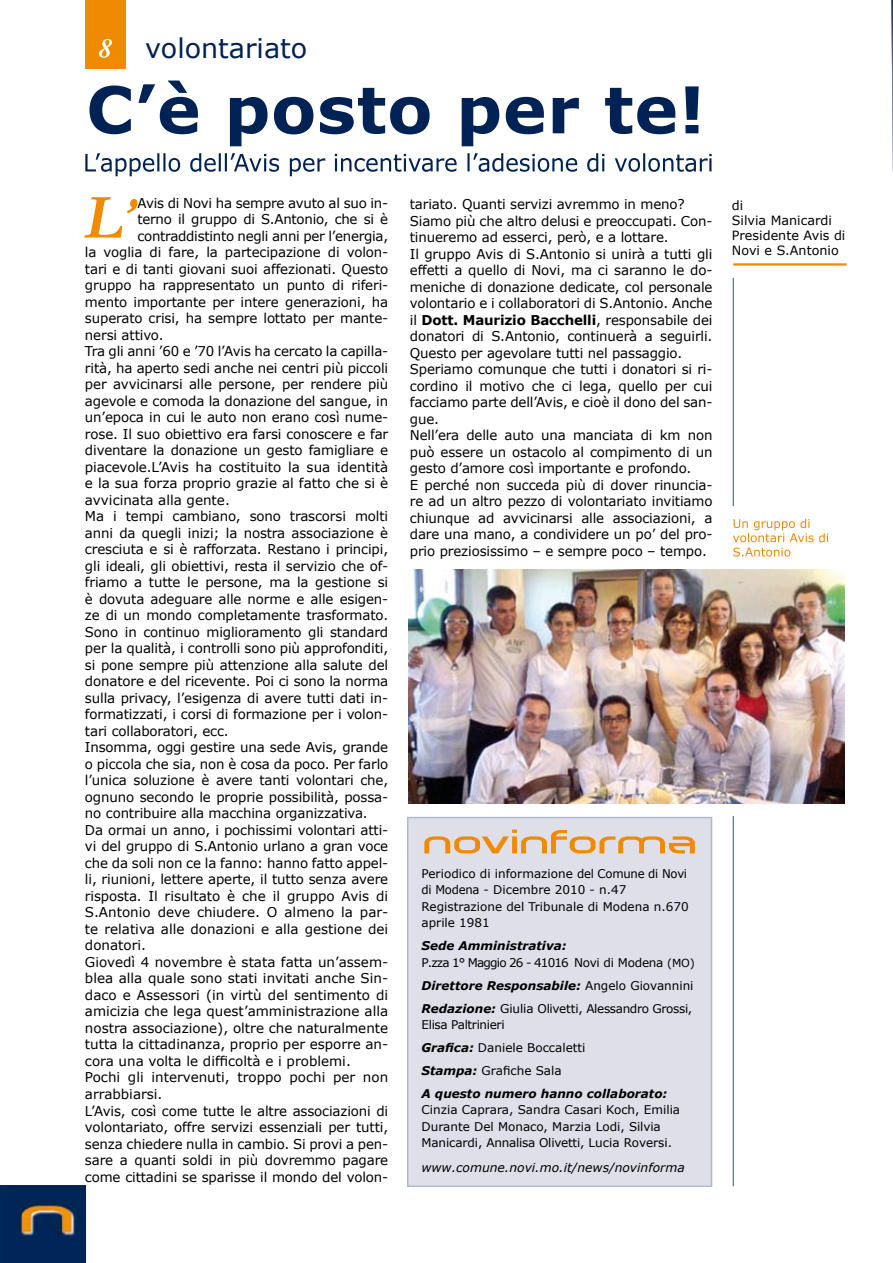
<style>
.page{position:relative;width:893px;height:1263px;background:#fff}
.page>*{position:absolute;margin:0;border:0;box-sizing:border-box;transform-origin:0 0}
.t1{font:27px "Verdana";color:#025}
.t2{font:13.5px/16.5px "Verdana";letter-spacing:-.01em;color:#000}
.t3{font:12.75px/15px "Verdana";color:#000}
.t4{font:italic 12.3px "Verdana";color:#000}
.t5{font:12px/16.5px "Verdana";color:#000}
.t6{font:12px/22.8px "Verdana";letter-spacing:-.03em;color:#000}
.t7{font:12px/16.5px "Verdana";letter-spacing:-.07em;color:#000}
.s1{font-weight:700}
.s2{font-weight:700;font-style:italic}
.s3{font-size:11.1px}
</style>
<div class="page">
<img style="left:0;top:1185px;width:85px;height:78px">
<div style="left:85px;top:0;width:40px;height:68px;background:#f08a00"></div>
<svg style="left:99px;top:39px;width:13px;height:19px"></svg>
<svg style="left:89px;top:81px;width:610px;height:65px"></svg>
<svg style="left:85px;top:197px;width:52px;height:41px"></svg>
<hr style="left:733px;top:263px;width:113px;height:3px;background:#f08a00">
<hr style="left:733px;top:278px;width:1px;height:228px;background:#404d7b">
<div style="left:407px;top:817px;width:305px;height:370px;background:#dedfe9"></div>
<svg style="left:424px;top:829px;width:271px;height:24px"></svg>
<svg style="left:85px;top:153px;width:627px;height:23px"></svg>
<img style="left:408px;top:569px;width:436px;height:235px">
<svg style="left:733px;top:519px;width:95px;height:38px"></svg>
<hr style="left:733px;top:816px;width:1px;height:370px;background:#404d7b">
<img style="left:892px;top:0;width:1px;height:171px">
<h1 class="t1" style="left:145px;top:31px;width:164px">volontariato</h1>
<p class="t2" style="left:137px;top:194px;width:252px">Avis di Novi ha sempre avuto al suo in-</p>
<p class="t2" style="left:137px;top:211px;width:252px">terno il gruppo di S.Antonio, che si è</p>
<p class="t2" style="left:137px;top:227px;width:252px">contraddistinto negli anni per l’energia,</p>
<p class="t2" style="left:85px;top:244px;width:305px">la voglia di fare, la partecipazione di volon-</p>
<p class="t2" style="left:85px;top:260px;width:305px">tari e di tanti giovani suoi affezionati. Questo</p>
<p class="t2" style="left:85px;top:277px;width:305px">gruppo ha rappresentato un punto di riferi-</p>
<p class="t2" style="left:85px;top:293px;width:305px">mento importante per intere generazioni, ha</p>
<p class="t2" style="left:85px;top:310px;width:305px">superato crisi, ha sempre lottato per mante-</p>
<p class="t2" style="left:85px;top:326px;width:80px">nersi attivo.</p>
<p class="t2" style="left:85px;top:343px;width:305px">Tra gli anni ’60 e ’70 l’Avis ha cercato la capilla-</p>
<p class="t2" style="left:85px;top:359px;width:305px">rità, ha aperto sedi anche nei centri più piccoli</p>
<p class="t2" style="left:85px;top:376px;width:305px">per avvicinarsi alle persone, per rendere più</p>
<p class="t2" style="left:85px;top:392px;width:305px">agevole e comoda la donazione del sangue, in</p>
<p class="t2" style="left:85px;top:409px;width:305px">un’epoca in cui le auto non erano così nume-</p>
<p class="t2" style="left:85px;top:425px;width:305px">rose. Il suo obiettivo era farsi conoscere e far</p>
<p class="t2" style="left:85px;top:442px;width:305px">diventare la donazione un gesto famigliare e</p>
<p class="t2" style="left:85px;top:458px;width:305px">piacevole.L’Avis ha costituito la sua identità</p>
<p class="t2" style="left:85px;top:475px;width:305px">e la sua forza proprio grazie al fatto che si è</p>
<p class="t2" style="left:85px;top:491px;width:146px">avvicinata alla gente.</p>
<p class="t2" style="left:85px;top:508px;width:305px">Ma i tempi cambiano, sono trascorsi molti</p>
<p class="t2" style="left:85px;top:524px;width:305px">anni da quegli inizi; la nostra associazione è</p>
<p class="t2" style="left:85px;top:541px;width:305px">cresciuta e si è rafforzata. Restano i principi,</p>
<p class="t2" style="left:85px;top:557px;width:305px">gli ideali, gli obiettivi, resta il servizio che of-</p>
<p class="t2" style="left:85px;top:574px;width:305px">friamo a tutte le persone, ma la gestione si</p>
<p class="t2" style="left:85px;top:590px;width:305px">è dovuta adeguare alle norme e alle esigen-</p>
<p class="t2" style="left:85px;top:607px;width:305px">ze di un mondo completamente trasformato.</p>
<p class="t2" style="left:85px;top:623px;width:305px">Sono in continuo miglioramento gli standard</p>
<p class="t2" style="left:85px;top:640px;width:305px">per la qualità, i controlli sono più approfonditi,</p>
<p class="t2" style="left:85px;top:656px;width:305px">si pone sempre più attenzione alla salute del</p>
<p class="t2" style="left:85px;top:673px;width:305px">donatore e del ricevente. Poi ci sono la norma</p>
<p class="t2" style="left:85px;top:689px;width:305px">sulla privacy, l’esigenza di avere tutti dati in-</p>
<p class="t2" style="left:85px;top:706px;width:305px">formatizzati, i corsi di formazione per i volon-</p>
<p class="t2" style="left:85px;top:722px;width:145px">tari collaboratori, ecc.</p>
<p class="t2" style="left:85px;top:739px;width:305px">Insomma, oggi gestire una sede Avis, grande</p>
<p class="t2" style="left:85px;top:755px;width:305px">o piccola che sia, non è cosa da poco. Per farlo</p>
<p class="t2" style="left:85px;top:772px;width:305px">l’unica soluzione è avere tanti volontari che,</p>
<p class="t2" style="left:85px;top:788px;width:305px">ognuno secondo le proprie possibilità, possa-</p>
<p class="t2" style="left:85px;top:805px;width:284px">no contribuire alla macchina organizzativa.</p>
<p class="t2" style="left:85px;top:821px;width:305px">Da ormai un anno, i pochissimi volontari atti-</p>
<p class="t2" style="left:85px;top:838px;width:305px">vi del gruppo di S.Antonio urlano a gran voce</p>
<p class="t2" style="left:85px;top:854px;width:305px">che da soli non ce la fanno: hanno fatto appel-</p>
<p class="t2" style="left:85px;top:871px;width:305px">li, riunioni, lettere aperte, il tutto senza avere</p>
<p class="t2" style="left:85px;top:887px;width:305px">risposta. Il risultato è che il gruppo Avis di</p>
<p class="t2" style="left:85px;top:904px;width:305px">S.Antonio deve chiudere. O almeno la par-</p>
<p class="t2" style="left:85px;top:920px;width:305px">te relativa alle donazioni e alla gestione dei</p>
<p class="t2" style="left:85px;top:937px;width:63px">donatori.</p>
<p class="t2" style="left:85px;top:953px;width:305px">Giovedì 4 novembre è stata fatta un’assem-</p>
<p class="t2" style="left:85px;top:970px;width:305px">blea alla quale sono stati invitati anche Sin-</p>
<p class="t2" style="left:85px;top:986px;width:305px">daco e Assessori (in virtù del sentimento di</p>
<p class="t2" style="left:85px;top:1003px;width:305px">amicizia che lega quest’amministrazione alla</p>
<p class="t2" style="left:85px;top:1019px;width:305px">nostra associazione), oltre che naturalmente</p>
<p class="t2" style="left:85px;top:1036px;width:305px">tutta la cittadinanza, proprio per esporre an-</p>
<p class="t2" style="left:85px;top:1052px;width:267px">cora una volta le difficoltà e i problemi.</p>
<p class="t2" style="left:85px;top:1069px;width:305px">Pochi gli intervenuti, troppo pochi per non</p>
<p class="t2" style="left:85px;top:1085px;width:79px">arrabbiarsi.</p>
<p class="t2" style="left:85px;top:1102px;width:305px">L’Avis, così come tutte le altre associazioni di</p>
<p class="t2" style="left:85px;top:1118px;width:305px">volontariato, offre servizi essenziali per tutti,</p>
<p class="t2" style="left:85px;top:1135px;width:305px">senza chiedere nulla in cambio. Si provi a pen-</p>
<p class="t2" style="left:85px;top:1151px;width:305px">sare a quanti soldi in più dovremmo pagare</p>
<p class="t2" style="left:85px;top:1168px;width:305px">come cittadini se sparisse il mondo del volon-</p>
<p class="t2" style="left:410px;top:196px;width:304px">tariato. Quanti servizi avremmo in meno?<br>Siamo più che altro delusi e preoccupati. Con&shy;tinueremo ad esserci, però, e a lottare.<br>Il gruppo Avis di S.Antonio si unirà a tutti gli effetti a quello di Novi, ma ci saranno le do&shy;meniche di donazione dedicate, col personale volontario e i collaboratori di S.Antonio. Anche il <span class="s1">Dott. Maurizio Bacchelli</span>, responsabile dei donatori di S.Antonio, continuerà a seguirli.<br>Questo per agevolare tutti nel passaggio.<br>Speriamo comunque che tutti i donatori si ri&shy;cordino il motivo che ci lega, quello per cui facciamo parte dell’Avis, e cioè il dono del san&shy;gue.<br>Nell’era delle auto una manciata di km non può essere un ostacolo al compimento di un gesto d’amore così importante e profondo.<br>E perché non succeda più di dover rinuncia&shy;re ad un altro pezzo di volontariato invitiamo chiunque ad avvicinarsi alle associazioni, a dare una mano, a condividere un po’ del pro&shy;prio preziosissimo – e sempre poco – tempo.</p>
<p class="t3" style="left:732px;top:198px;width:115px">di<br>Silvia Manicardi<br>Presidente Avis di<br>Novi e S.Antonio</p>
<p class="t5" style="left:421px;top:865px;width:269px">Periodico di informazione del Comune di Novi di Modena - Dicembre 2010 - n.47<br>Registrazione del Tribunale di Modena n.670 aprile 1981</p>
<p class="t7" style="left:421px;top:937px;width:275px"><span class="s2">Sede Amministrativa:<br></span>P.zza 1° Maggio 26 - 41016 Novi di Modena <span class="s3">(MO)</span></p>
<p class="t6" style="left:421px;top:973px;width:274px"><span class="s2">Direttore Responsabile:</span> Angelo Giovannini<br><span class="s2">Redazione:</span> Giulia Olivetti, Alessandro Grossi,</p>
<p class="t5" style="left:421px;top:1013px;width:247px;line-height:23px">Elisa Paltrinieri<br><span class="s2">Grafica:</span> Daniele Boccaletti<br><span class="s2">Stampa:</span> Grafiche Sala<br><span class="s2">A questo numero hanno collaborato:</span></p>
<p class="t5" style="left:421px;top:1101px;width:260px">Cinzia Caprara, Sandra Casari Koch, Emilia<br>Durante Del Monaco, Marzia Lodi, Silvia<br>Manicardi, Annalisa Olivetti, Lucia Roversi.</p>
<p class="t4" style="left:421px;top:1159px;width:265px">www.comune.novi.mo.it/news/novinforma</p>
</div>
